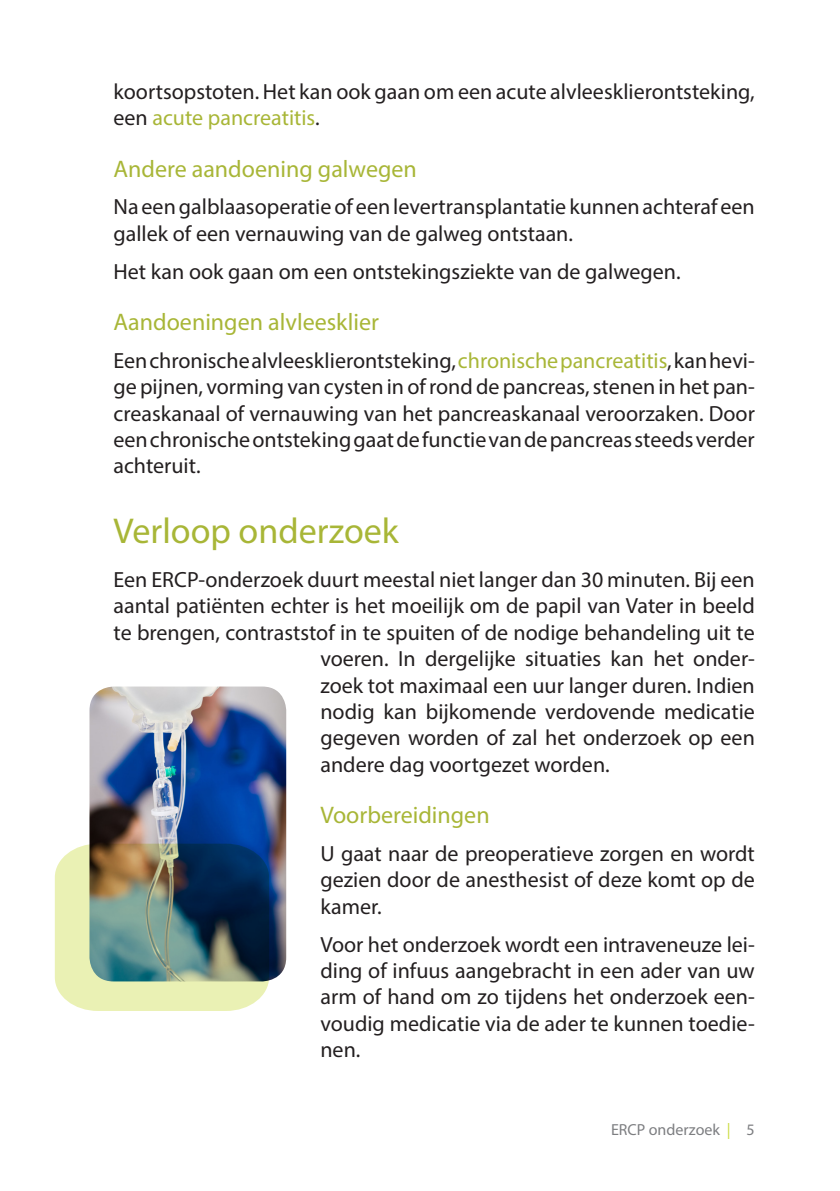
<style>
.page{position:relative;width:840px;height:1191px;background:#fff}
.page>*{position:absolute;margin:0;border:0;box-sizing:border-box;transform-origin:0 0}
.titel{font:36px "Myriad Pro";color:#a8b637}
.ondertitel{font:24px "Myriad Pro";color:#a8b637}
.body{font:22px/26.4px "Myriad Pro";color:#231f20;text-align:justify}
.t1{font:16px "Myriad Pro";color:#7d7e81}
.s1{color:#a8b637}
.s2{color:#ccdc42}
</style>
<div class="page">
<img style="left:89px;top:686px;width:197px;height:295px">
<img style="left:55px;top:843px;width:214px;height:168px">
<p class="body" style="left:113px;top:78px;width:642px">koortsopstoten. Het kan ook gaan om een acute alvleesklierontsteking, een <span class="s1">acute pancreatitis</span>.</p>
<p class="ondertitel" style="left:113px;top:154px;width:305px">Andere aandoening galwegen</p>
<p class="body" style="left:113px;top:193px;width:642px">Na een galblaasoperatie of een levertransplantatie kunnen achteraf een gallek of een vernauwing van de galweg ontstaan.</p>
<p class="body" style="left:113px;top:258px;width:568px">Het kan ook gaan om een ontstekingsziekte van de galwegen.</p>
<p class="ondertitel" style="left:113px;top:307px;width:267px">Aandoeningen alvleesklier</p>
<p class="body" style="left:113px;top:347px;width:642px">Een chronische alvleesklierontsteking, <span class="s1">chronische pancreatitis</span>, kan hevi&shy;ge pijnen, vorming van cysten in of rond de pancreas, stenen in het pan&shy;creaskanaal of vernauwing van het pancreaskanaal veroorzaken. Door een chronische ontsteking gaat de functie van de pancreas steeds verder achteruit.</p>
<p class="titel" style="left:113px;top:509px;width:287px">Verloop onderzoek</p>
<p class="body" style="left:113px;top:566px;width:642px">Een ERCP-onderzoek duurt meestal niet langer dan 30 minuten. Bij een</p>
<p class="body" style="left:113px;top:592px;width:642px">aantal patiënten echter is het moeilijk om de papil van Vater in beeld</p>
<p class="body" style="left:113px;top:619px;width:642px">te brengen, contraststof in te spuiten of de nodige behandeling uit te</p>
<p class="body" style="left:320px;top:645px;width:435px">voeren. In dergelijke situaties kan het onder-</p>
<p class="body" style="left:320px;top:671px;width:435px">zoek tot maximaal een uur langer duren. Indien</p>
<p class="body" style="left:320px;top:698px;width:435px">nodig kan bijkomende verdovende medicatie</p>
<p class="body" style="left:320px;top:724px;width:435px">gegeven worden of zal het onderzoek op een</p>
<p class="body" style="left:320px;top:751px;width:291px">andere dag voortgezet worden.</p>
<p class="ondertitel" style="left:320px;top:800px;width:171px">Voorbereidingen</p>
<p class="body" style="left:320px;top:840px;width:435px">U gaat naar de preoperatieve zorgen en wordt gezien door de anesthesist of deze komt op de kamer.</p>
<p class="body" style="left:320px;top:930px;width:435px">Voor het onderzoek wordt een intraveneuze lei&shy;ding of infuus aangebracht in een ader van uw arm of hand om zo tijdens het onderzoek een&shy;voudig medicatie via de ader te kunnen toedie&shy;nen.</p>
<p class="t1" style="left:610px;top:1119px;width:145px">ERCP onderzoek <span class="s2">|</span> 5</p>
</div>
